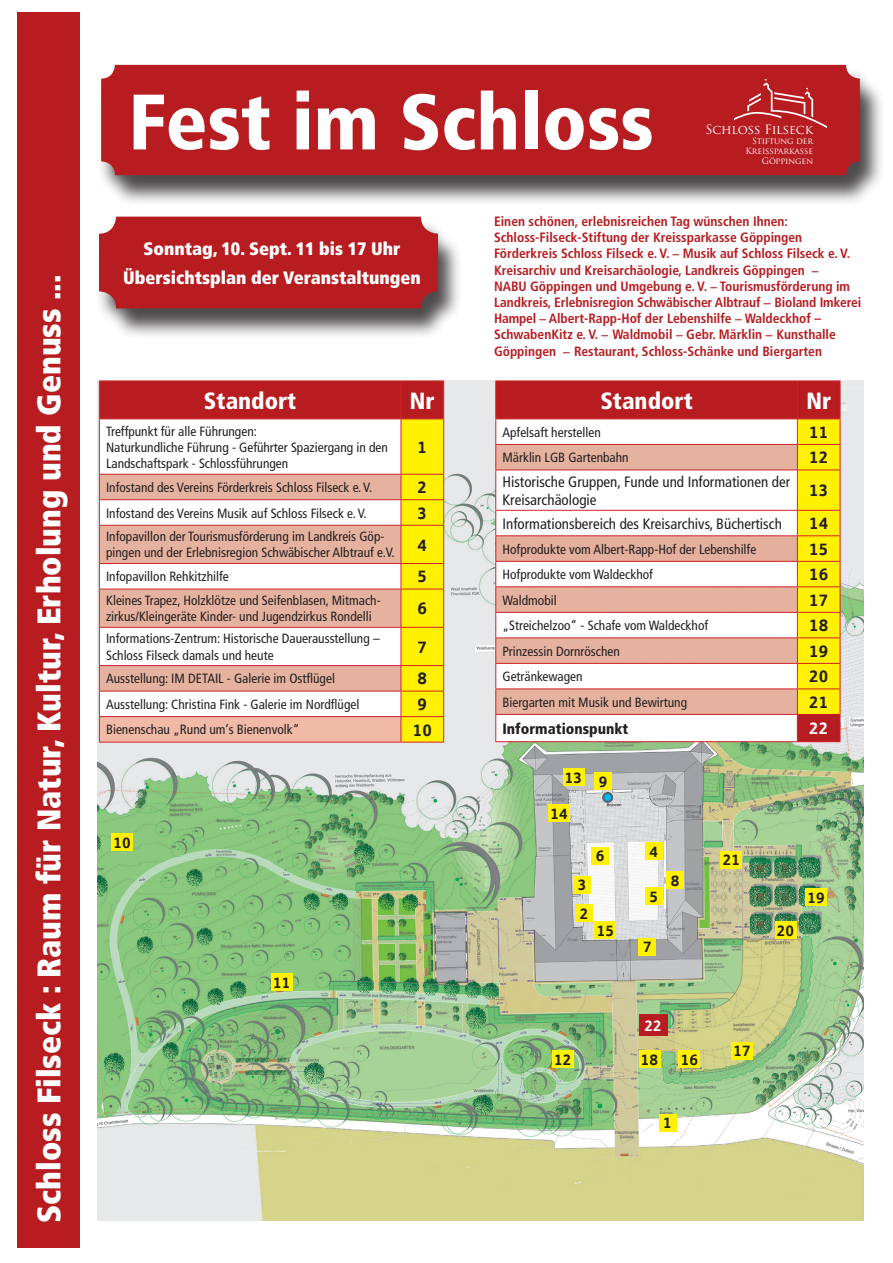
<style>
.page{position:relative;width:893px;height:1263px;background:#fff}
.page>*{position:absolute;margin:0;border:0;box-sizing:border-box;transform-origin:0 0}
.t1{font:900 condensed 78.45px "Frutiger LT Pro";color:#fff}
.t2{font:900 condensed 32.7px "Frutiger LT Pro";color:#fff}
.t3{font:900 condensed 23.4px "Frutiger LT Pro";color:#fff}
.t4{font:900 condensed 18px/28.5px "Frutiger LT Pro";color:#fff;text-align:center}
.t5{font:700 16.5px "Sparkasse Rg";color:#231f20}
.t6{font:700 16.5px "Sparkasse Rg";color:#fff}
.t7{font:condensed 15px/18px "Frutiger LT Pro";color:#231f20}
.t8{font:700 15px "Sparkasse Rg";color:#231f20}
.t9{font:900 condensed 15px "Frutiger LT Pro";color:#231f20}
.t10{font:700 15px "Sparkasse Rg";color:#fff}
.t11{font:700 condensed 13.5px/16.2px "Frutiger LT Pro";color:#b61c20}
.t12{font:condensed 13.35px/16px "Frutiger LT Pro";color:#231f20}
.t13{font:12.6px "Trajan Pro";letter-spacing:-.015em;color:#fff}
.t14{font:8.55px/9.9px "Trajan Pro";letter-spacing:-.02em;color:#fff;text-align:right}
.s1{font-family:"Futura";font-weight:400;font-stretch:normal}
</style>
<div class="page">
<div style="left:98px;top:68px;width:786px;height:138px;background:#231f20;opacity:.8"></div>
<div style="left:101px;top:65px;width:759px;height:110px;background:#b61c20;border-radius:14px"></div>
<svg style="left:734px;top:79px;width:93px;height:49px"></svg>
<img style="left:98px;top:381px;width:765px;height:839px">
<hr style="left:99px;top:742px;width:302px;height:1px;background:#d1232a">
<svg style="left:99px;top:381px;width:345px;height:361px"></svg>
<hr style="left:401px;top:742px;width:43px;height:1px;background:#d1232a">
<hr style="left:495px;top:741px;width:302px;height:1px;background:#d1232a">
<svg style="left:495px;top:381px;width:346px;height:360px"></svg>
<hr style="left:797px;top:741px;width:43px;height:1px;background:#d1232a">
<div style="left:111px;top:834px;width:22px;height:17px;background:#fff101"></div>
<div style="left:659px;top:1114px;width:17px;height:17px;background:#fff101"></div>
<div style="left:645px;top:888px;width:17px;height:17px;background:#fff101"></div>
<div style="left:645px;top:842px;width:17px;height:17px;background:#fff101"></div>
<div style="left:271px;top:974px;width:22px;height:17px;background:#fff101"></div>
<div style="left:592px;top:847px;width:17px;height:17px;background:#fff101"></div>
<div style="left:595px;top:773px;width:17px;height:17px;background:#fff101"></div>
<div style="left:639px;top:938px;width:17px;height:17px;background:#fff101"></div>
<div style="left:666px;top:872px;width:18px;height:17px;background:#fff101"></div>
<div style="left:552px;top:1051px;width:21px;height:17px;background:#fff101"></div>
<div style="left:576px;top:905px;width:17px;height:17px;background:#fff101"></div>
<div style="left:573px;top:876px;width:17px;height:17px;background:#fff101"></div>
<div style="left:679px;top:1051px;width:21px;height:17px;background:#fff101"></div>
<div style="left:549px;top:805px;width:21px;height:17px;background:#fff101"></div>
<div style="left:595px;top:922px;width:21px;height:17px;background:#fff101"></div>
<div style="left:731px;top:1042px;width:22px;height:17px;background:#fff101"></div>
<div style="left:639px;top:1051px;width:21px;height:17px;background:#fff101"></div>
<div style="left:805px;top:889px;width:22px;height:17px;background:#fff101"></div>
<div style="left:639px;top:1014px;width:29px;height:22px;background:#b61c20"></div>
<div style="left:95px;top:219px;width:368px;height:121px;background:#231f20;opacity:.8"></div>
<div style="left:99px;top:217px;width:339px;height:91px;background:#b61c20;border-radius:17px"></div>
<div style="left:17px;top:13px;width:63px;height:1235px;background:#b61c20"></div>
<div style="left:563px;top:768px;width:21px;height:17px;background:#fff101"></div>
<div style="left:721px;top:851px;width:21px;height:17px;background:#fff101"></div>
<div style="left:775px;top:922px;width:21px;height:17px;background:#fff101"></div>
<h2 class="t2" style="left:29px;top:1223px;width:950px;rotate:-90deg">Schloss Filseck : Raum für Natur, Kultur, Erholung und Genuss ...</h2>
<h1 class="t1" style="left:128px;top:75px;width:527px">Fest im Schloss</h1>
<p class="t13" style="left:705px;top:121px;width:109px">Schloss Filseck</p>
<p class="t14" style="left:745px;top:136px;width:69px">Stiftung der<br>Kreissparkasse<br>Göppingen</p>
<h3 class="t4" style="left:123px;top:234px;width:299px">Sonntag, 10. Sept. 11 bis 17 Uhr<br>Übersichtsplan der Veranstaltungen</h3>
<h3 class="t3" style="left:204px;top:386px;width:94px">Standort</h3>
<h3 class="t3" style="left:410px;top:386px;width:26px">Nr</h3>
<p class="t12" style="left:106px;top:423px;width:283px">Treffpunkt für alle Führungen:<br>Naturkundliche Führung - Geführter Spaziergang in den<br>Landschaftspark - Schlossführungen</p>
<p class="t5" style="left:418px;top:436px;width:11px">1</p>
<p class="t12" style="left:106px;top:479px;width:268px">Infostand des Vereins Förderkreis Schloss Filseck e. V.</p>
<p class="t5" style="left:418px;top:477px;width:11px">2</p>
<p class="t12" style="left:106px;top:505px;width:262px">Infostand des Vereins Musik auf Schloss Filseck e. V.</p>
<p class="t5" style="left:418px;top:502px;width:11px">3</p>
<p class="t12" style="left:106px;top:529px;width:290px">Infopavillon der Tourismusförderung im Landkreis Göp&shy;pingen und der Erlebnisregion Schwäbischer Albtrauf e.V.</p>
<p class="t5" style="left:418px;top:534px;width:11px">4</p>
<p class="t12" style="left:106px;top:569px;width:124px">Infopavillon Rehkitzhilfe</p>
<p class="t5" style="left:418px;top:566px;width:11px">5</p>
<p class="t12" style="left:106px;top:593px;width:276px">Kleines Trapez, Holzklötze und Seifenblasen, Mitmach&shy;zirkus/Kleingeräte Kinder- und Jugendzirkus Rondelli</p>
<p class="t5" style="left:418px;top:598px;width:11px">6</p>
<p class="t12" style="left:106px;top:631px;width:275px">Informations-Zentrum: Historische Dauerausstellung –<br>Schloss Filseck damals und heute</p>
<p class="t5" style="left:418px;top:636px;width:11px">7</p>
<p class="t12" style="left:106px;top:671px;width:230px">Ausstellung: IM DETAIL - Galerie im Ostflügel</p>
<p class="t5" style="left:418px;top:668px;width:11px">8</p>
<p class="t12" style="left:106px;top:696px;width:255px">Ausstellung: Christina Fink - Galerie im Nordflügel</p>
<p class="t5" style="left:418px;top:694px;width:11px">9</p>
<p class="t12" style="left:106px;top:722px;width:195px">Bienenschau „Rund um‘s Bienenvolk“</p>
<p class="t5" style="left:413px;top:719px;width:21px">10</p>
<p class="t8" style="left:113px;top:833px;width:19px">10</p>
<p class="t8" style="left:273px;top:973px;width:19px">11</p>
<p class="t11" style="left:494px;top:213px;width:369px">Einen schönen, erlebnisreichen Tag wünschen Ihnen:<br>Schloss-Filseck-Stiftung der Kreissparkasse Göppingen Förderkreis Schloss Filseck e. V. <span class="s1">–</span> Musik auf Schloss Filseck e. V.<br>Kreisarchiv und Kreisarchäologie, Landkreis Göppingen <span class="s1">–<br></span>NABU Göppingen und Umgebung e. V. <span class="s1">–</span> Tourismusförderung im Landkreis, Erlebnisregion Schwäbischer Albtrauf <span class="s1">–</span> Bioland Imkerei Hampel <span class="s1">–</span> Albert-Rapp-Hof der Lebenshilfe <span class="s1">–</span> Waldeckhof – SchwabenKitz e. V. <span class="s1">–</span> Waldmobil <span class="s1">–</span> Gebr. Märklin <span class="s1">–</span> Kunsthalle Göppingen <span class="s1">–</span> Restaurant, Schloss-Schänke und Biergarten</p>
<h3 class="t3" style="left:600px;top:386px;width:94px">Standort</h3>
<h3 class="t3" style="left:806px;top:386px;width:26px">Nr</h3>
<p class="t12" style="left:502px;top:424px;width:100px">Apfelsaft herstellen</p>
<p class="t5" style="left:809px;top:421px;width:21px">11</p>
<p class="t12" style="left:502px;top:450px;width:128px">Märklin LGB Gartenbahn</p>
<p class="t5" style="left:809px;top:447px;width:21px">12</p>
<p class="t7" style="left:502px;top:473px;width:289px">Historische Gruppen, Funde und Informationen der<br>Kreisarchäologie</p>
<p class="t5" style="left:809px;top:480px;width:21px">13</p>
<p class="t7" style="left:502px;top:515px;width:281px">Informationsbereich des Kreisarchivs, Büchertisch</p>
<p class="t5" style="left:809px;top:513px;width:21px">14</p>
<p class="t12" style="left:502px;top:541px;width:255px">Hofprodukte vom Albert-Rapp-Hof der Lebenshilfe</p>
<p class="t5" style="left:809px;top:538px;width:21px">15</p>
<p class="t12" style="left:502px;top:566px;width:152px">Hofprodukte vom Waldeckhof</p>
<p class="t5" style="left:809px;top:564px;width:21px">16</p>
<p class="t12" style="left:502px;top:592px;width:56px">Waldmobil</p>
<p class="t5" style="left:809px;top:589px;width:21px">17</p>
<p class="t12" style="left:502px;top:618px;width:207px">„Streichelzoo“ - Schafe vom Waldeckhof</p>
<p class="t5" style="left:809px;top:615px;width:21px">18</p>
<p class="t12" style="left:502px;top:643px;width:119px">Prinzessin Dornröschen</p>
<p class="t5" style="left:809px;top:640px;width:21px">19</p>
<p class="t12" style="left:502px;top:669px;width:82px">Getränkewagen</p>
<p class="t5" style="left:809px;top:666px;width:21px">20</p>
<p class="t12" style="left:502px;top:694px;width:186px">Biergarten mit Musik und Bewirtung</p>
<p class="t5" style="left:809px;top:691px;width:21px">21</p>
<p class="t9" style="left:502px;top:719px;width:127px">Informationspunkt</p>
<p class="t6" style="left:809px;top:718px;width:21px">22</p>
<p class="t8" style="left:565px;top:768px;width:19px">13</p>
<p class="t8" style="left:550px;top:804px;width:19px">14</p>
<p class="t8" style="left:599px;top:772px;width:10px">9</p>
<p class="t8" style="left:578px;top:875px;width:10px">3</p>
<p class="t8" style="left:580px;top:904px;width:10px">2</p>
<p class="t8" style="left:596px;top:846px;width:10px">6</p>
<p class="t8" style="left:597px;top:921px;width:19px">15</p>
<p class="t8" style="left:554px;top:1050px;width:19px">12</p>
<p class="t8" style="left:649px;top:842px;width:10px">4</p>
<p class="t8" style="left:649px;top:887px;width:10px">5</p>
<p class="t8" style="left:671px;top:871px;width:10px">8</p>
<p class="t8" style="left:643px;top:937px;width:10px">7</p>
<p class="t8" style="left:723px;top:850px;width:19px">21</p>
<p class="t10" style="left:645px;top:1016px;width:19px">22</p>
<p class="t8" style="left:641px;top:1050px;width:19px">18</p>
<p class="t8" style="left:681px;top:1050px;width:19px">16</p>
<p class="t8" style="left:663px;top:1113px;width:10px">1</p>
<p class="t8" style="left:733px;top:1041px;width:19px">17</p>
<p class="t8" style="left:777px;top:921px;width:19px">20</p>
<p class="t8" style="left:807px;top:888px;width:19px">19</p>
</div>
